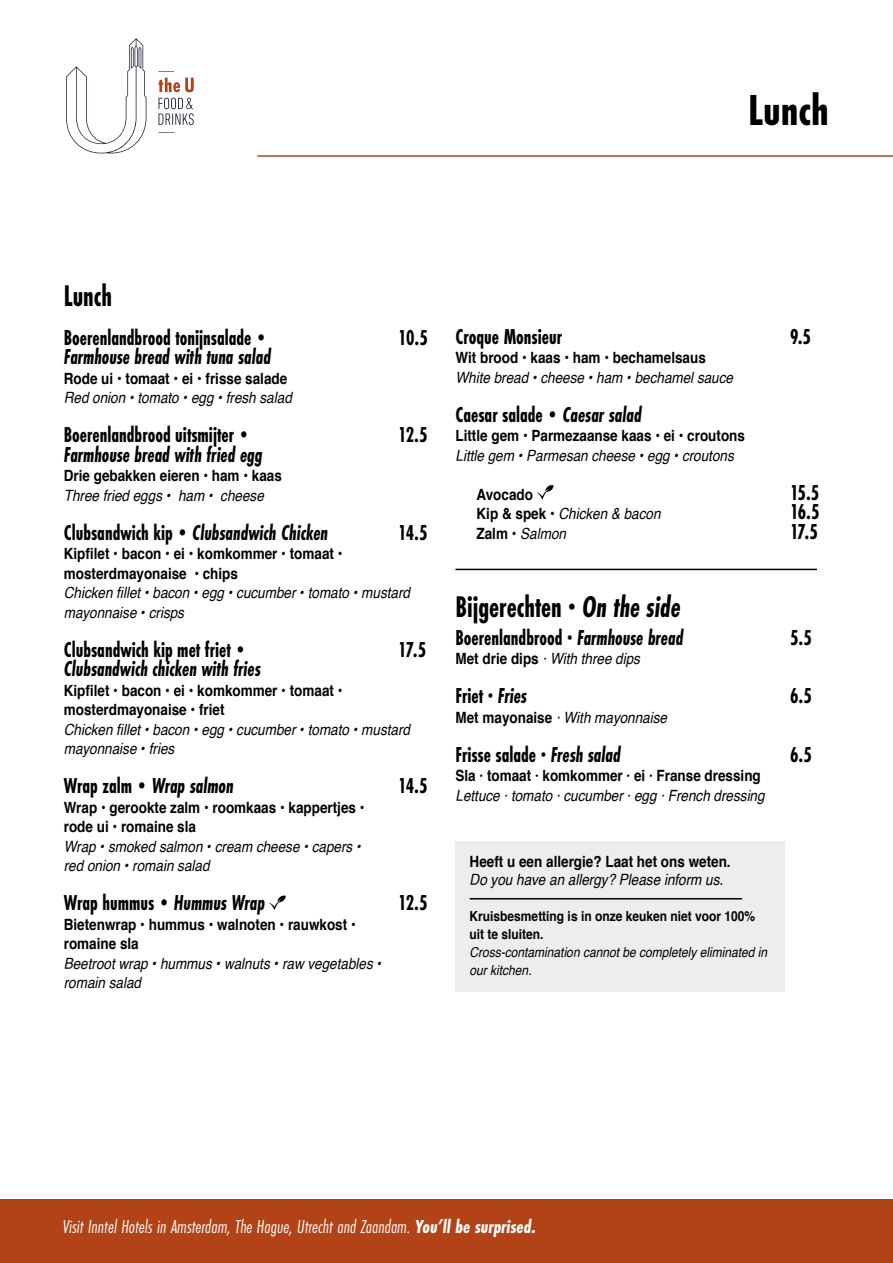
<style>
.page{position:relative;width:893px;height:1263px;background:#fff}
.page>*{position:absolute;margin:0;border:0;box-sizing:border-box;transform-origin:0 0}
.t1{font:700 45px "Futura PT Cond";color:#000}
.t2{font:700 31.05px "Futura PT Cond";color:#000;scale:.87 1}
.t3{font:700 22.35px "Futura PT Cond";color:#000;scale:.87 1}
.t4{font:italic 700 22.35px "Futura PT Cond";color:#000;scale:.87 1}
.t5{font:italic 19.5px "Futura PT Cond";color:#fff}
.t6{font:italic 15.6px/19.5px "Helvetica";color:#000;scale:.87 1}
.t7{font:700 15.6px/19.5px "Helvetica";color:#000;scale:.87 1}
.t8{font:italic 13.8px/18px "Helvetica";color:#000;scale:.87 1}
.t9{font:700 13.8px/18px "Helvetica";color:#000;scale:.87 1}
.s1{font-style:normal}
.s2{font-style:italic}
.s3{font-weight:700;font-style:normal}
.s4{font-weight:700}
</style>
<div class="page">
<svg style="left:269px;top:895px;width:17px;height:15px"></svg>
<svg style="left:537px;top:485px;width:17px;height:15px"></svg>
<hr style="left:455px;top:569px;width:362px;height:1px;background:#000">
<div style="left:455px;top:841px;width:329px;height:151px;background:#ededed"></div>
<hr style="left:470px;top:898px;width:272px;height:1px;background:#000">
<div style="left:0;top:1199px;width:893px;height:64px;background:#b24317"></div>
<hr style="left:257px;top:155px;width:636px;height:2px;background:#b24317">
<svg style="left:158px;top:71px;width:16px;height:1px"></svg>
<svg style="left:158px;top:132px;width:16px;height:1px"></svg>
<svg style="left:159px;top:98px;width:35px;height:27px"></svg>
<svg style="left:158px;top:78px;width:36px;height:14px"></svg>
<svg style="left:66px;top:38px;width:80px;height:115px"></svg>
<h1 class="t1" style="left:748px;top:92px;width:82px">Lunch</h1>
<h2 class="t2" style="left:64px;top:283px;width:57px">Lunch</h2>
<h3 class="t3" style="left:64px;top:328px;width:240px">Boerenlandbrood tonijnsalade•</h3>
<h3 class="t3" style="left:398px;top:328px;width:36px">10.5</h3>
<h3 class="t4" style="left:64px;top:347px;width:240px">Farmhouse bread with tuna salad</h3>
<p class="t7" style="left:64px;top:370px;width:258px">Rode ui • tomaat • ei • frisse salade</p>
<p class="t6" style="left:64px;top:389px;width:264px">Red onion • tomato • egg • fresh salad</p>
<h3 class="t3" style="left:64px;top:425px;width:220px">Boerenlandbrood uitsmijter•</h3>
<h3 class="t3" style="left:398px;top:425px;width:35px">12.5</h3>
<h3 class="t4" style="left:64px;top:445px;width:230px">Farmhouse bread with fried egg</h3>
<p class="t7" style="left:64px;top:467px;width:252px">Drie gebakken eieren • ham • kaas</p>
<p class="t6" style="left:64px;top:487px;width:231px">Three fried eggs • ham • cheese</p>
<h3 class="t4" style="left:64px;top:523px;width:305px"><span class="s1">Clubsandwich kip•</span>Clubsandwich Chicken</h3>
<h3 class="t3" style="left:398px;top:523px;width:35px">14.5</h3>
<p class="t7" style="left:64px;top:544px;width:322px">Kipfilet • bacon • ei • komkommer • tomaat • mosterdmayonaise • chips</p>
<p class="t6" style="left:64px;top:583px;width:400px">Chicken fillet • bacon • egg • cucumber • tomato • mustard mayonnaise • crisps</p>
<h3 class="t3" style="left:64px;top:640px;width:216px">Clubsandwich kip met friet•</h3>
<h3 class="t3" style="left:398px;top:640px;width:33px">17.5</h3>
<h3 class="t4" style="left:64px;top:659px;width:228px">Clubsandwich chicken with fries</h3>
<p class="t7" style="left:64px;top:680px;width:322px">Kipfilet • bacon • ei • komkommer • tomaat • mosterdmayonaise • friet</p>
<p class="t6" style="left:64px;top:720px;width:400px">Chicken fillet • bacon • egg • cucumber • tomato • mustard mayonnaise • fries</p>
<h3 class="t4" style="left:64px;top:776px;width:197px"><span class="s1">Wrap zalm•</span>Wrap salmon</h3>
<h3 class="t3" style="left:398px;top:776px;width:35px">14.5</h3>
<p class="t7" style="left:64px;top:799px;width:347px">Wrap • gerookte zalm • roomkaas • kappertjes • rode ui • romaine sla</p>
<p class="t6" style="left:64px;top:838px;width:343px">Wrap • smoked salmon • cream cheese • capers • red onion • romain salad</p>
<h3 class="t3" style="left:64px;top:893px;width:233px">Wrap hummus•<span class="s2">Hummus Wrap</span></h3>
<h3 class="t3" style="left:398px;top:893px;width:35px">12.5</h3>
<p class="t7" style="left:64px;top:916px;width:337px">Bietenwrap • hummus • walnoten • rauwkost • romaine sla</p>
<p class="t6" style="left:64px;top:954px;width:366px">Beetroot wrap • hummus • walnuts • raw vegetables • romain salad</p>
<h3 class="t3" style="left:455px;top:327px;width:124px">Croque Monsieur</h3>
<h3 class="t3" style="left:790px;top:327px;width:26px">9.5</h3>
<p class="t7" style="left:455px;top:348px;width:289px">Wit brood • kaas • ham • bechamelsaus</p>
<p class="t6" style="left:455px;top:368px;width:321px">White bread • cheese • ham • bechamel sauce</p>
<h3 class="t3" style="left:455px;top:405px;width:216px">Caesar salade•<span class="s2">Caesar salad</span></h3>
<p class="t7" style="left:455px;top:426px;width:334px">Little gem • Parmezaanse kaas • ei • croutons</p>
<p class="t6" style="left:455px;top:446px;width:321px">Little gem • Parmesan cheese • egg • croutons</p>
<p class="t7" style="left:476px;top:485px;width:66px">Avocado</p>
<h3 class="t3" style="left:790px;top:483px;width:35px">15.5</h3>
<p class="t6" style="left:476px;top:504px;width:213px"><span class="s3">Kip &amp; spek •</span> Chicken &amp; bacon</p>
<h3 class="t3" style="left:790px;top:503px;width:35px">16.5</h3>
<p class="t6" style="left:476px;top:525px;width:104px"><span class="s3">Zalm •</span> Salmon</p>
<h3 class="t3" style="left:790px;top:522px;width:33px">17.5</h3>
<h2 class="t2" style="left:455px;top:594px;width:260px">Bijgerechten · <span class="s2">On the side</span></h2>
<h3 class="t3" style="left:455px;top:628px;width:263px">Boerenlandbrood · <span class="s2">Farmhouse bread</span></h3>
<h3 class="t3" style="left:790px;top:628px;width:27px">5.5</h3>
<p class="t6" style="left:455px;top:650px;width:214px"><span class="s3">Met drie dips</span> · With three dips</p>
<h3 class="t3" style="left:455px;top:687px;width:84px">Friet · <span class="s2">Fries</span></h3>
<h3 class="t3" style="left:790px;top:687px;width:27px">6.5</h3>
<p class="t6" style="left:455px;top:709px;width:245px"><span class="s3">Met mayonaise</span> · With mayonnaise</p>
<h3 class="t3" style="left:455px;top:745px;width:192px">Frisse salade · <span class="s2">Fresh salad</span></h3>
<h3 class="t3" style="left:790px;top:745px;width:27px">6.5</h3>
<p class="t7" style="left:455px;top:767px;width:352px">Sla · tomaat · komkommer · ei · Franse dressing</p>
<p class="t6" style="left:455px;top:786px;width:357px">Lettuce · tomato · cucumber · egg · French dressing</p>
<p class="t7" style="left:470px;top:853px;width:302px">Heeft u een allergie? Laat het ons weten.</p>
<p class="t6" style="left:470px;top:870px;width:293px">Do you have an allergy? Please inform us.</p>
<p class="t9" style="left:470px;top:909px;width:330px">Kruisbesmetting is in onze keuken niet voor 100% uit te sluiten.</p>
<p class="t8" style="left:470px;top:944px;width:343px">Cross-contamination cannot be completely eliminated in our kitchen.</p>
<p class="t5" style="left:63px;top:1219px;width:475px">Visit Inntel Hotels in Amsterdam, The Hague, Utrecht and Zaandam. <span class="s4">You’ll be surprised.</span></p>
</div>
